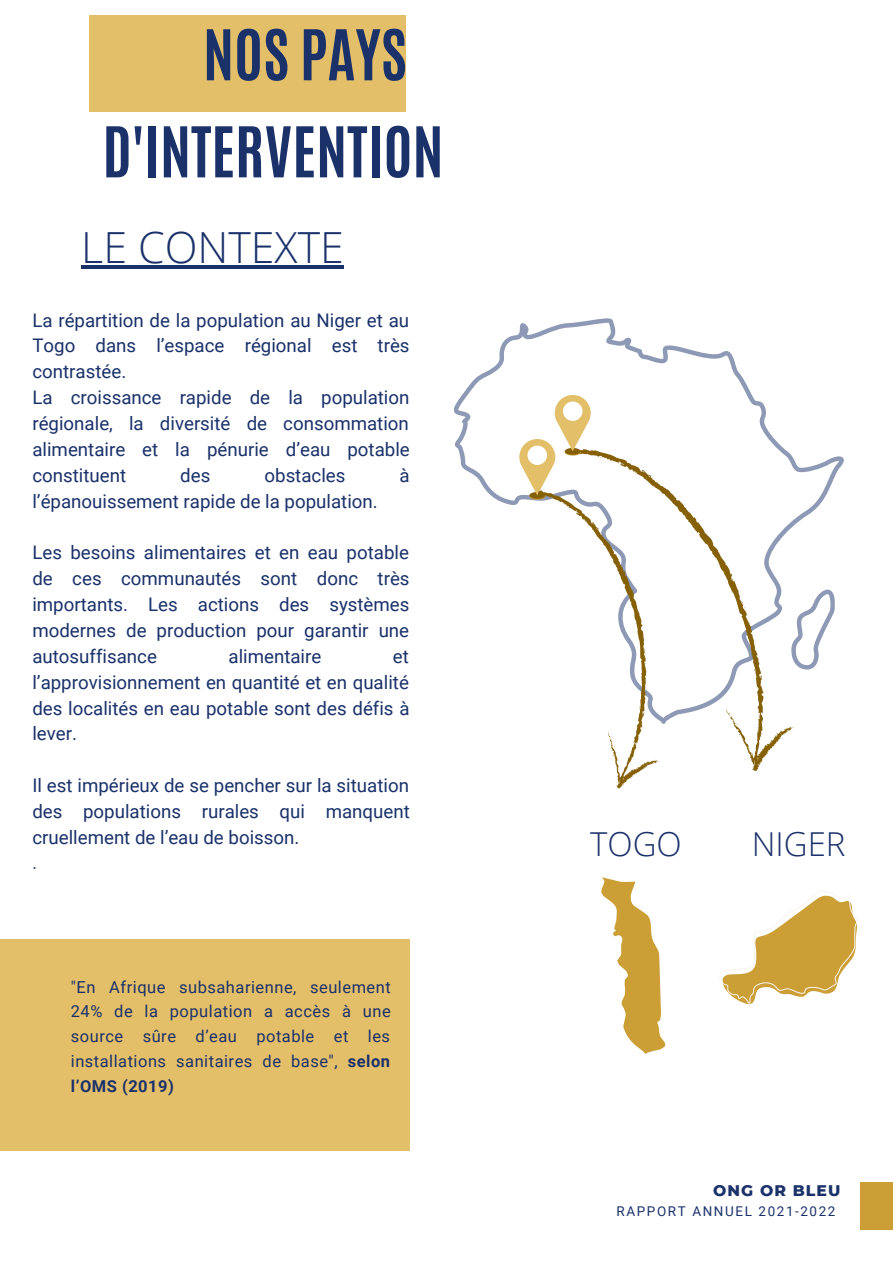
<style>
.page{position:relative;width:893px;height:1264px;background:#fff}
.page>*{position:absolute;margin:0;border:0;box-sizing:border-box;transform-origin:0 0}
.t1{font:700 59.4px/97.1px "Antonio";color:#1a316a}
.t2{font:300 42.9px "Open Sans";color:#1a316a}
.t3{font:300 33px "Open Sans";color:#1a316a}
.t4{font:18.75px/25.8px "Roboto";color:#1a316a;text-align:justify}
.t5{font:17.4px "Roboto";color:#1a316a}
.t6{font:16.5px/24.8px "Roboto";letter-spacing:.03em;color:#1a316a;text-align:justify}
.t7{font:800 15.75px "Montserrat";letter-spacing:.07em;color:#1a316a}
.t8{font:13.5px "Roboto";letter-spacing:.12em;color:#1a316a}
.s1{font-weight:700}
</style>
<div class="page">
<div style="left:860px;top:1181px;width:32px;height:48px;background:#cc9f36"></div>
<div style="left:0;top:939px;width:410px;height:211px;background:#e3bf6a"></div>
<svg style="left:453px;top:318px;width:313px;height:178px"></svg>
<svg style="left:719px;top:891px;width:138px;height:113px"></svg>
<svg style="left:590px;top:416px;width:254px;height:355px"></svg>
<svg style="left:519px;top:395px;width:71px;height:77px"></svg>
<div style="left:527px;top:445px;width:20px;height:20px;background:#fff;border-radius:50%"></div>
<svg style="left:601px;top:877px;width:64px;height:176px"></svg>
<svg style="left:491px;top:472px;width:215px;height:317px"></svg>
<div style="left:89px;top:16px;width:316px;height:96px;background:#e3bf6a"></div>
<hr style="left:81px;top:265px;width:263px;height:3px;background:#1a316a">
<p class="t1" style="left:102px;top:7px;width:342px;text-indent:100px">NOS PAYS<br>D'INTERVENTION</p>
<p class="t2" style="left:81px;top:217px;width:264px">LE CONTEXTE</p>
<p class="t4" style="left:32px;top:307px;width:378px">La répartition de la population au Niger et au Togo dans l’espace régional est très contrastée.</p>
<p class="t4" style="left:32px;top:385px;width:379px">La croissance rapide de la population régionale, la diversité de consommation alimentaire et la pénurie d’eau potable constituent</p>
<p class="t4" style="left:180px;top:462px;width:32px">des</p>
<p class="t4" style="left:264px;top:462px;width:82px">obstacles</p>
<p class="t4" style="left:399px;top:462px;width:12px">à</p>
<p class="t4" style="left:32px;top:488px;width:347px">l’épanouissement rapide de la population.</p>
<p class="t4" style="left:32px;top:540px;width:378px">Les besoins alimentaires et en eau potable de ces communautés sont donc très importants. Les actions des systèmes modernes de production pour garantir une autosuffisance</p>
<p class="t4" style="left:228px;top:643px;width:94px">alimentaire</p>
<p class="t4" style="left:32px;top:643px;width:378px;text-indent:360px">et l’approvisionnement en quantité et en qualité des localités en eau potable sont des défis à lever.</p>
<p class="t4" style="left:32px;top:772px;width:379px">Il est impérieux de se pencher sur la situation des populations rurales qui manquent cruellement de l’eau de boisson.</p>
<p class="t5" style="left:32px;top:852px;width:6px">.</p>
<p class="t6" style="left:71px;top:974px;width:321px">"En Afrique subsaharienne, seulement 24% de la population a accès à une source sûre d’eau potable et les installations sanitaires de base", <span class="s1">selon l’OMS (2019)</span></p>
<p class="t3" style="left:590px;top:820px;width:93px">TOGO</p>
<p class="t3" style="left:751px;top:820px;width:95px">NIGER</p>
<p class="t7" style="left:713px;top:1180px;width:129px">ONG OR BLEU</p>
<p class="t8" style="left:616px;top:1203px;width:220px">RAPPORT ANNUEL 2021-2022</p>
</div>
